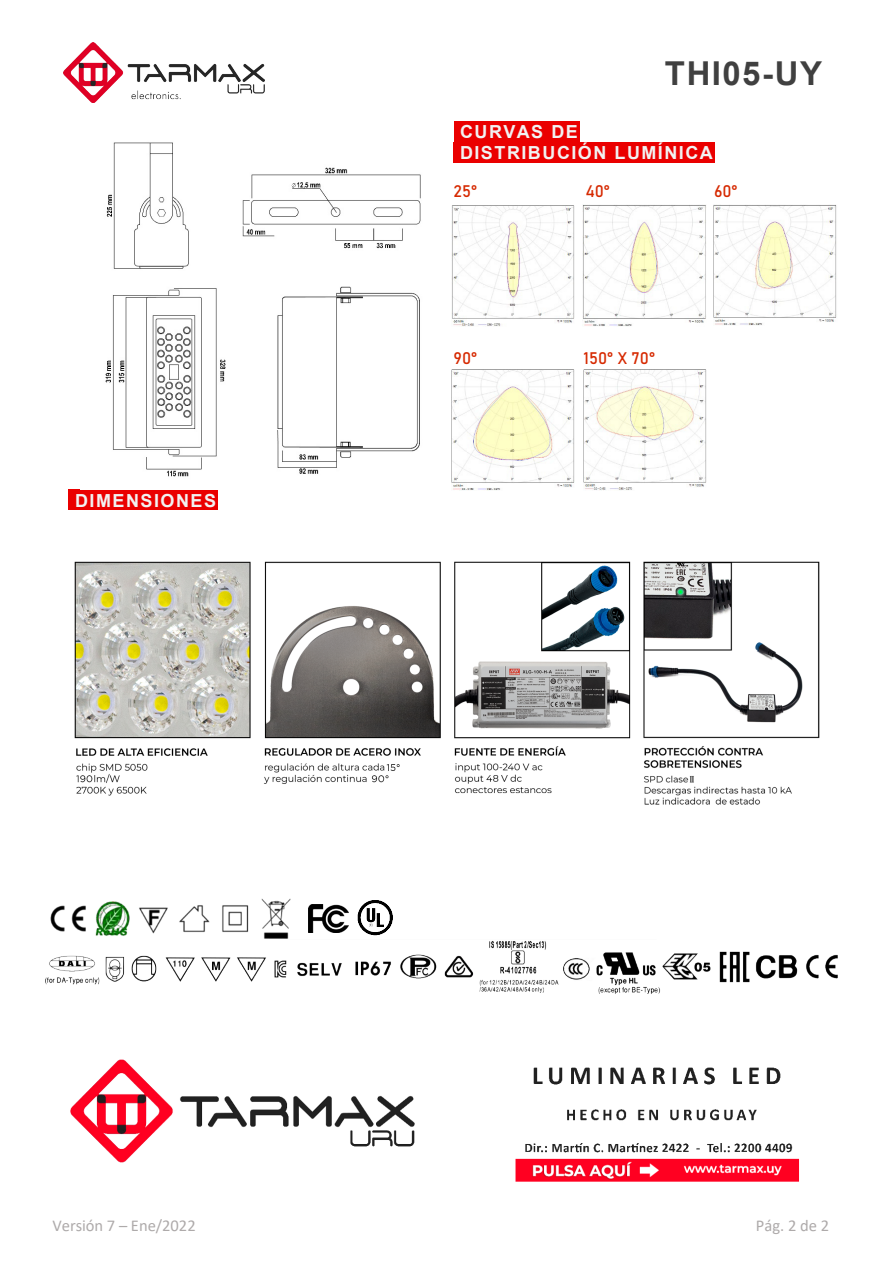
<style>
.page{position:relative;width:893px;height:1263px;background:#fff}
.page>*{position:absolute;margin:0;border:0;box-sizing:border-box;transform-origin:0 0}
.t1{font:700 33px "Arial";letter-spacing:.045em;color:#404040}
.t2{font:700 18px/20.7px "Arial";letter-spacing:.08em;color:#f2f2f2}
.t3{font:16.5px "Calibri";color:#aeaaaa}
.t4{font:16.5px "Bahnschrift";color:#d62900}
</style>
<div class="page">
<img style="left:63px;top:43px;width:202px;height:59px">
<img style="left:70px;top:1059px;width:729px;height:123px">
<div style="left:69px;top:490px;width:149px;height:20px;background:#ea0000"></div>
<div style="left:454px;top:121px;width:125px;height:21px;background:#ea0000"></div>
<div style="left:454px;top:142px;width:261px;height:21px;background:#ea0000"></div>
<img style="left:452px;top:205px;width:122px;height:121px">
<img style="left:582px;top:205px;width:124px;height:121px">
<img style="left:714px;top:204px;width:123px;height:122px">
<img style="left:451px;top:370px;width:123px;height:121px">
<img style="left:584px;top:369px;width:122px;height:122px">
<img style="left:358px;top:900px;width:35px;height:36px">
<img style="left:309px;top:905px;width:39px;height:27px">
<img style="left:50px;top:898px;width:241px;height:41px">
<img style="left:45px;top:941px;width:793px;height:53px">
<img style="left:105px;top:142px;width:316px;height:335px">
<img style="left:74px;top:561px;width:746px;height:244px">
<h1 class="t1" style="left:665px;top:50px;width:159px">THI05-UY</h1>
<p class="t2" style="left:460px;top:122px;width:254px">CURVAS DE<br>DISTRIBUCIÓN LUMÍNICA</p>
<p class="t4" style="left:454px;top:179px;width:25px">25°</p>
<p class="t4" style="left:586px;top:179px;width:26px">40°</p>
<p class="t4" style="left:714px;top:179px;width:25px">60°</p>
<p class="t2" style="left:75px;top:490px;width:142px">DIMENSIONES</p>
<p class="t4" style="left:454px;top:345px;width:25px">90°</p>
<p class="t4" style="left:584px;top:345px;width:73px">150° X 70°</p>
<p class="t3" style="left:52px;top:1214px;width:145px">Versión 7 – Ene/2022</p>
<p class="t3" style="left:756px;top:1214px;width:75px">Pág. 2 de 2</p>
</div>
